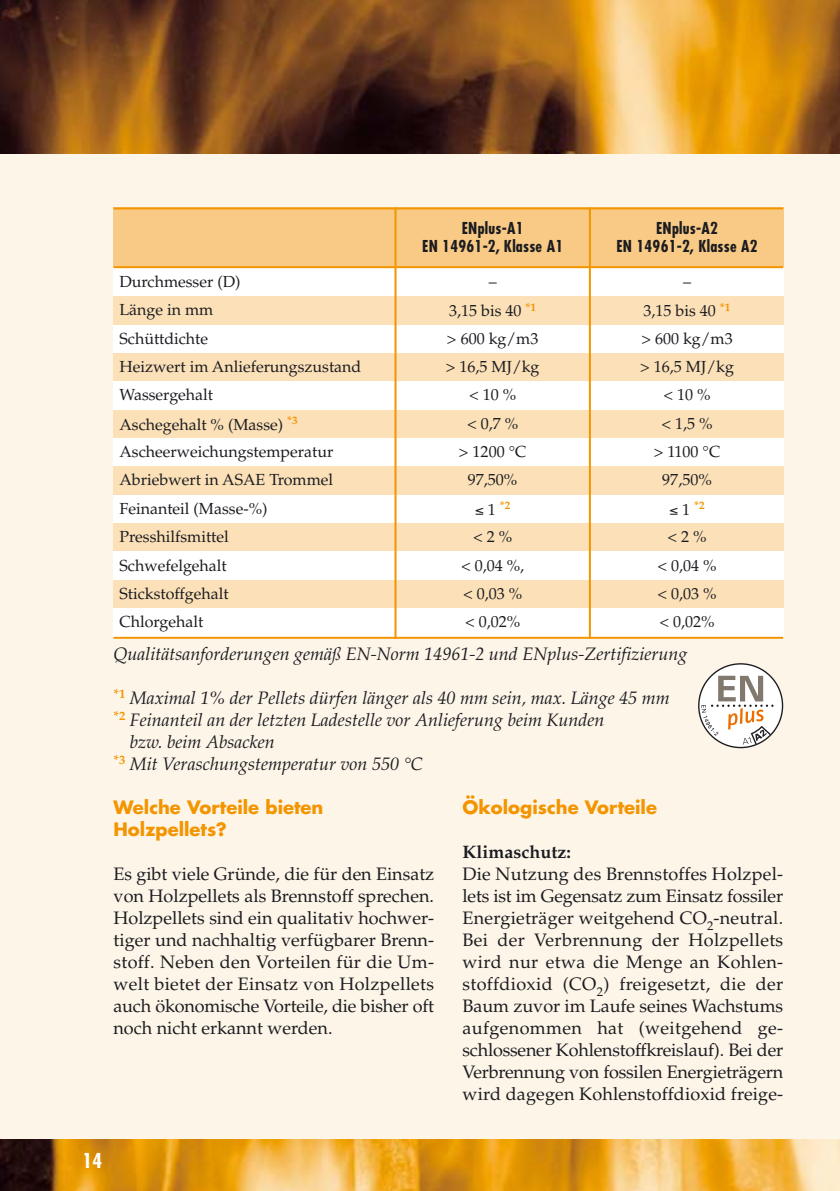
<style>
.page{position:relative;width:840px;height:1191px;background:#fff}
.page>*{position:absolute;margin:0;border:0;box-sizing:border-box;transform-origin:0 0}
.t1{font:700 condensed 20px "Futura";color:#fff}
.t2{font:18px/22px "Palatino";color:#1b1c20;text-align:justify}
.t3{font:italic 18px "Palatino";color:#1b1c20}
.t4{font:700 18px/22px "Futura";color:#f39500}
.t5{font:700 18px "Palatino";color:#1b1c20}
.t6{font:16px "Palatino";color:#1b1c20}
.t7{font:700 condensed 16px/18px "Futura";letter-spacing:.015em;color:#1b1c20;text-align:center}
.t8{font:700 11.2px "Palatino";color:#f39500}
.s1{color:#1b1c20}
.s2{font-weight:400;font-size:16px;color:#1b1c20}
</style>
<div class="page">
<div style="left:0;top:0;width:839px;height:1191px;background:#fef5e9"></div>
<img style="left:0;top:1140px;width:839px;height:51px">
<img style="left:0;top:0;width:839px;height:153px">
<div style="left:113px;top:207px;width:476px;height:60px;background:#f9ca85"></div>
<div style="left:589px;top:207px;width:193px;height:60px;background:#f9ca85"></div>
<div style="left:113px;top:267px;width:282px;height:29px;background:#fff"></div>
<div style="left:395px;top:267px;width:194px;height:29px;background:#fff"></div>
<div style="left:589px;top:267px;width:193px;height:29px;background:#fff"></div>
<div style="left:113px;top:296px;width:282px;height:29px;background:#fbe0b8"></div>
<div style="left:395px;top:296px;width:194px;height:29px;background:#fbe0b8"></div>
<div style="left:589px;top:296px;width:193px;height:29px;background:#fbe0b8"></div>
<div style="left:113px;top:325px;width:282px;height:28px;background:#fff"></div>
<div style="left:395px;top:325px;width:194px;height:28px;background:#fff"></div>
<div style="left:589px;top:325px;width:193px;height:28px;background:#fff"></div>
<div style="left:113px;top:353px;width:282px;height:28px;background:#fbe0b8"></div>
<div style="left:395px;top:353px;width:194px;height:28px;background:#fbe0b8"></div>
<div style="left:589px;top:353px;width:193px;height:28px;background:#fbe0b8"></div>
<div style="left:113px;top:381px;width:282px;height:29px;background:#fff"></div>
<div style="left:395px;top:381px;width:194px;height:29px;background:#fff"></div>
<div style="left:589px;top:381px;width:193px;height:29px;background:#fff"></div>
<div style="left:113px;top:410px;width:282px;height:28px;background:#fbe0b8"></div>
<div style="left:395px;top:410px;width:194px;height:28px;background:#fbe0b8"></div>
<div style="left:589px;top:410px;width:193px;height:28px;background:#fbe0b8"></div>
<div style="left:113px;top:438px;width:282px;height:29px;background:#fff"></div>
<div style="left:395px;top:438px;width:194px;height:29px;background:#fff"></div>
<div style="left:589px;top:438px;width:193px;height:29px;background:#fff"></div>
<div style="left:113px;top:467px;width:282px;height:28px;background:#fbe0b8"></div>
<div style="left:395px;top:467px;width:194px;height:28px;background:#fbe0b8"></div>
<div style="left:589px;top:467px;width:193px;height:28px;background:#fbe0b8"></div>
<div style="left:113px;top:495px;width:282px;height:28px;background:#fff"></div>
<div style="left:395px;top:495px;width:194px;height:28px;background:#fff"></div>
<div style="left:589px;top:495px;width:193px;height:28px;background:#fff"></div>
<div style="left:113px;top:523px;width:282px;height:29px;background:#fbe0b8"></div>
<div style="left:395px;top:523px;width:194px;height:29px;background:#fbe0b8"></div>
<div style="left:589px;top:523px;width:193px;height:29px;background:#fbe0b8"></div>
<div style="left:113px;top:552px;width:282px;height:28px;background:#fff"></div>
<div style="left:395px;top:552px;width:194px;height:28px;background:#fff"></div>
<div style="left:589px;top:552px;width:193px;height:28px;background:#fff"></div>
<div style="left:113px;top:580px;width:282px;height:28px;background:#fbe0b8"></div>
<div style="left:395px;top:580px;width:194px;height:28px;background:#fbe0b8"></div>
<div style="left:589px;top:580px;width:193px;height:28px;background:#fbe0b8"></div>
<div style="left:113px;top:608px;width:282px;height:31px;background:#fff"></div>
<div style="left:395px;top:608px;width:194px;height:31px;background:#fff"></div>
<div style="left:589px;top:608px;width:193px;height:31px;background:#fff"></div>
<hr style="left:394px;top:207px;width:2px;height:432px;background:#f39500">
<hr style="left:588px;top:207px;width:2px;height:432px;background:#f39500">
<hr style="left:113px;top:207px;width:669px;height:2px;background:#f39500">
<hr style="left:113px;top:266px;width:669px;height:2px;background:#f39500">
<hr style="left:113px;top:637px;width:669px;height:2px;background:#f39500">
<svg style="left:698px;top:663px;width:84px;height:85px"></svg>
<p class="t7" style="left:422px;top:221px;width:142px">ENplus-A1<br>EN 14961-2, Klasse A1</p>
<p class="t7" style="left:616px;top:221px;width:143px">ENplus-A2<br>EN 14961-2, Klasse A2</p>
<p class="t6" style="left:119px;top:275px;width:122px">Durchmesser (D)</p>
<p class="t6" style="left:488px;top:275px;width:9px">–</p>
<p class="t6" style="left:682px;top:275px;width:9px">–</p>
<p class="t6" style="left:119px;top:303px;width:95px">Länge in mm</p>
<p class="t6" style="left:449px;top:304px;width:88px">3,15 bis 40 <sup>*1</sup></p>
<p class="t6" style="left:643px;top:304px;width:88px">3,15 bis 40 <sup>*1</sup></p>
<p class="t6" style="left:119px;top:332px;width:90px">Schüttdichte</p>
<p class="t6" style="left:446px;top:332px;width:93px">&gt; 600 kg/m3</p>
<p class="t6" style="left:641px;top:332px;width:93px">&gt; 600 kg/m3</p>
<p class="t6" style="left:119px;top:360px;width:243px">Heizwert im Anlieferungszustand</p>
<p class="t6" style="left:445px;top:360px;width:95px">&gt; 16,5 MJ/kg</p>
<p class="t6" style="left:639px;top:360px;width:95px">&gt; 16,5 MJ/kg</p>
<p class="t6" style="left:119px;top:389px;width:95px">Wassergehalt</p>
<p class="t6" style="left:469px;top:389px;width:49px">&lt; 10 %</p>
<p class="t6" style="left:663px;top:389px;width:49px">&lt; 10 %</p>
<p class="t6" style="left:119px;top:418px;width:180px">Aschegehalt % (Masse) <sup>*3</sup></p>
<p class="t6" style="left:467px;top:417px;width:53px">&lt; 0,7 %</p>
<p class="t6" style="left:661px;top:417px;width:53px">&lt; 1,5 %</p>
<p class="t6" style="left:119px;top:445px;width:215px">Ascheerweichungstemperatur</p>
<p class="t6" style="left:458px;top:445px;width:69px">&gt; 1200 °C</p>
<p class="t6" style="left:653px;top:445px;width:68px">&gt; 1100 °C</p>
<p class="t6" style="left:119px;top:474px;width:215px">Abriebwert in ASAE Trommel</p>
<p class="t6" style="left:467px;top:474px;width:51px">97,50%</p>
<p class="t6" style="left:662px;top:474px;width:51px">97,50%</p>
<p class="t6" style="left:119px;top:502px;width:149px">Feinanteil (Masse-%)</p>
<p class="t8" style="left:474px;top:501px;width:37px"><span class="s1">≤</span> <span class="s2">1</span> *2</p>
<p class="t8" style="left:669px;top:501px;width:37px"><span class="s1">≤</span> <span class="s2">1</span> *2</p>
<p class="t6" style="left:119px;top:530px;width:111px">Presshilfsmittel</p>
<p class="t6" style="left:473px;top:530px;width:41px">&lt; 2 %</p>
<p class="t6" style="left:667px;top:530px;width:41px">&lt; 2 %</p>
<p class="t6" style="left:119px;top:559px;width:109px">Schwefelgehalt</p>
<p class="t6" style="left:461px;top:559px;width:65px">&lt; 0,04 %,</p>
<p class="t6" style="left:657px;top:559px;width:61px">&lt; 0,04 %</p>
<p class="t6" style="left:119px;top:587px;width:111px">Stickstoffgehalt</p>
<p class="t6" style="left:463px;top:587px;width:61px">&lt; 0,03 %</p>
<p class="t6" style="left:657px;top:587px;width:61px">&lt; 0,03 %</p>
<p class="t6" style="left:119px;top:615px;width:85px">Chlorgehalt</p>
<p class="t6" style="left:465px;top:615px;width:57px">&lt; 0,02%</p>
<p class="t6" style="left:659px;top:615px;width:57px">&lt; 0,02%</p>
<p class="t3" style="left:113px;top:647px;width:575px">Qualitätsanforderungen gemäß EN-Norm 14961-2 und ENplus-Zertifizierung</p>
<p class="t3" style="left:113px;top:691px;width:557px"><sup>*1</sup> Maximal 1% der Pellets dürfen länger als 40 mm sein, max. Länge 45 mm</p>
<p class="t3" style="left:113px;top:713px;width:492px"><sup>*2</sup> Feinanteil an der letzten Ladestelle vor Anlieferung beim Kunden</p>
<p class="t3" style="left:130px;top:735px;width:146px">bzw. beim Absacken</p>
<p class="t3" style="left:113px;top:757px;width:311px"><sup>*3</sup> Mit Veraschungstemperatur von 550 °C</p>
<p class="t4" style="left:113px;top:798px;width:211px">Welche Vorteile bieten<br>Holzpellets?</p>
<p class="t2" style="left:113px;top:865px;width:322px">Es gibt viele Gründe, die für den Einsatz von Holzpellets als Brennstoff sprechen.<br>Holzpellets sind ein qualitativ hochwer&shy;tiger und nachhaltig verfügbarer Brenn&shy;stoff. Neben den Vorteilen für die Um&shy;welt bietet der Einsatz von Holzpellets auch ökonomische Vorteile, die bisher oft noch nicht erkannt werden.</p>
<p class="t4" style="left:462px;top:798px;width:196px">Ökologische Vorteile</p>
<p class="t5" style="left:462px;top:845px;width:110px">Klimaschutz:</p>
<p class="t2" style="left:462px;top:865px;width:322px">Die Nutzung des Brennstoffes Holzpel&shy;lets ist im Gegensatz zum Einsatz fossiler Energieträger weitgehend CO<sub>2</sub>-neutral.<br>Bei der Verbrennung der Holzpellets wird nur etwa die Menge an Kohlen&shy;stoffdioxid (CO<sub>2</sub>) freigesetzt, die der Baum zuvor im Laufe seines Wachstums aufgenommen hat (weitgehend ge&shy;schlossener Kohlenstoffkreislauf). Bei der Verbrennung von fossilen Energieträgern wird dagegen Kohlenstoffdioxid freige-</p>
<p class="t1" style="left:82px;top:1151px;width:21px">14</p>
</div>
